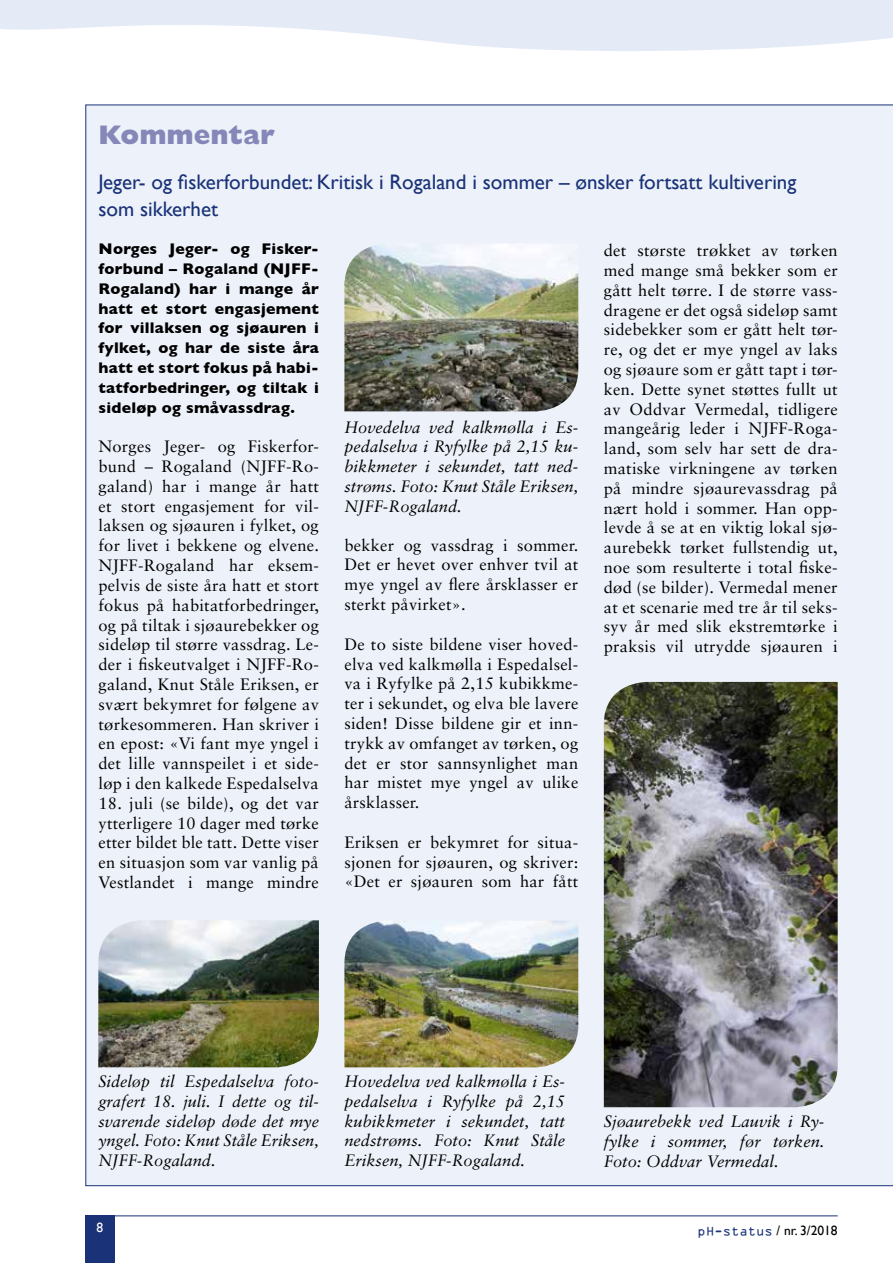
<style>
.page{position:relative;width:893px;height:1263px;background:#fff}
.page>*{position:absolute;margin:0;border:0;box-sizing:border-box;transform-origin:0 0}
.t1{font:800 27px "Gill Sans";color:#8487b8}
.t2{font:21px/27px "Gill Sans";color:#193278}
.t3{font:16.5px/19.8px "Sabon";letter-spacing:.015em;color:#000;text-align:justify}
.t4{font:italic 16.5px/19.8px "Sabon";color:#000;text-align:justify}
.t5{font:700 15.75px/19.8px "Gill Sans";letter-spacing:.015em;color:#000;text-align:justify}
.t6{font:13.5px "Gill Sans";color:#000}
.t7{font:13.5px "Gill Sans";color:#fff}
.s1{font-family:"OCR Aby BT";color:#193278}
</style>
<div class="page">
<svg style="left:0;top:0;width:893px;height:51px;fill:#e4eaf6"></svg>
<div style="left:85px;top:1216px;width:30px;height:47px;background:#193278"></div>
<hr style="left:85px;top:1215px;width:753px;height:1px;background:#193278">
<div style="left:85px;top:104px;width:808px;height:1082px;background:#edf1f9"></div>
<img style="left:98px;top:920px;width:221px;height:147px">
<img style="left:344px;top:243px;width:234px;height:168px">
<img style="left:344px;top:921px;width:234px;height:146px">
<img style="left:604px;top:682px;width:234px;height:425px">
<h1 class="t1" style="left:99px;top:119px;width:178px">Kommentar</h1>
<p class="t2" style="left:98px;top:168px;width:700px">Jeger- og fiskerforbundet: Kritisk i Rogaland i sommer – ønsker fortsatt kultivering som sikkerhet</p>
<p class="t5" style="left:99px;top:239px;width:222px">Norges Jeger- og Fisker&shy;forbund – Rogaland (NJFF-Rogaland) har i mange år hatt et stort engasjement for villaksen og sjøauren i fylket, og har de siste åra hatt et stort fokus på habi&shy;tatforbedringer, og tiltak i sideløp og småvassdrag.</p>
<p class="t3" style="left:99px;top:436px;width:222px">Norges Jeger- og Fiskerfor&shy;bund – Rogaland (NJFF-Ro&shy;galand) har i mange år hatt et stort engasjement for vil&shy;laksen og sjøauren i fylket, og for livet i bekkene og elvene.<br>NJFF-Rogaland har eksem&shy;pelvis de siste åra hatt et stort fokus på habitatforbedringer, og på tiltak i sjøaurebekker og sideløp til større vassdrag. Le&shy;der i fiskeutvalget i NJFF-Ro&shy;galand, Knut Ståle Eriksen, er svært bekymret for følgene av tørkesommeren. Han skriver i en epost: «Vi fant mye yngel i det lille vannspeilet i et side&shy;løp i den kalkede Espedalselva</p>
<p class="t3" style="left:99px;top:793px;width:222px">18. juli (se bilde), og det var ytterligere 10 dager med tørke etter bildet ble tatt. Dette viser en situasjon som var vanlig på Vestlandet i mange mindre</p>
<p class="t4" style="left:344px;top:417px;width:235px">Hovedelva ved kalkmølla i Es&shy;pedalselva i Ryfylke på 2,15 ku&shy;bikkmeter i sekundet, tatt ned&shy;strøms. Foto: Knut Ståle Eriksen, NJFF-Rogaland.</p>
<p class="t3" style="left:344px;top:535px;width:235px">bekker og vassdrag i sommer.<br>Det er hevet over enhver tvil at mye yngel av flere årsklasser er sterkt påvirket».</p>
<p class="t3" style="left:344px;top:634px;width:235px">De to siste bildene viser hoved&shy;elva ved kalkmølla i Espedalsel&shy;va i Ryfylke på 2,15 kubikkme&shy;ter i sekundet, og elva ble lavere siden! Disse bildene gir et inn&shy;trykk av omfanget av tørken, og det er stor sannsynlighet man har mistet mye yngel av ulike årsklasser.</p>
<p class="t3" style="left:344px;top:832px;width:235px">Eriksen er bekymret for situa&shy;sjonen for sjøauren, og skriver: «Det er sjøauren som har fått</p>
<p class="t3" style="left:604px;top:240px;width:235px">det største trøkket av tørken med mange små bekker som er gått helt tørre. I de større vass&shy;dragene er det også sideløp samt sidebekker som er gått helt tør&shy;re, og det er mye yngel av laks og sjøaure som er gått tapt i tør&shy;ken. Dette synet støttes fullt ut av Oddvar Vermedal, tidligere mangeårig leder i NJFF-Roga&shy;land, som selv har sett de dra&shy;matiske virkningene av tørken på mindre sjøaurevassdrag på nært hold i sommer. Han opp&shy;levde å se at en viktig lokal sjø&shy;aurebekk tørket fullstendig ut, noe som resulterte i total fiske&shy;død (se bilder). Vermedal mener at et scenarie med tre år til seks&shy;syv år med slik ekstremtørke i praksis vil utrydde sjøauren i</p>
<p class="t4" style="left:98px;top:1071px;width:222px">Sideløp til Espedalselva foto&shy;grafert 18. juli. I dette og til&shy;svarende sideløp døde det mye yngel. Foto: Knut Ståle Eriksen, NJFF-Rogaland.</p>
<p class="t4" style="left:344px;top:1071px;width:222px">Hovedelva ved kalkmølla i Es&shy;pedalselva i Ryfylke på 2,15 kubikkmeter i sekundet, tatt nedstrøms. Foto: Knut Ståle Eriksen, NJFF-Rogaland.</p>
<p class="t4" style="left:604px;top:1111px;width:222px">Sjøaurebekk ved Lauvik i Ry&shy;fylke i sommer, før tørken.<br>Foto: Oddvar Vermedal.</p>
<p class="t7" style="left:97px;top:1220px;width:8px">8</p>
<p class="t6" style="left:698px;top:1222px;width:142px"><span class="s1">pH-status</span> / nr. 3/2018</p>
</div>
